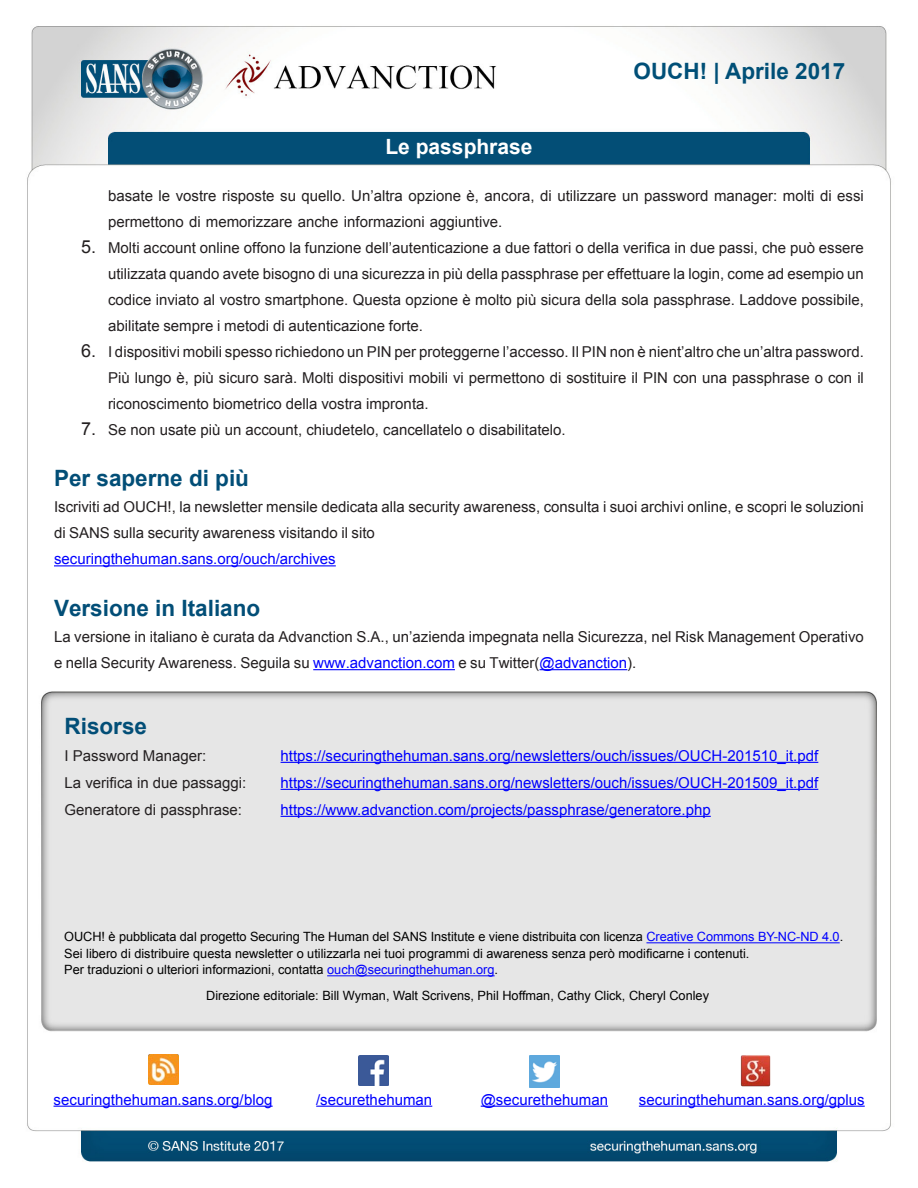
<style>
.page{position:relative;width:918px;height:1188px;background:#fff}
.page>*{position:absolute;margin:0;border:0;box-sizing:border-box;transform-origin:0 0}
.MainText{font:700 22.5px "Arial";color:#024e77}
.t1{font:700 22.5px "Arial";color:#004f77}
.t2{font:700 21px "Arial";color:#fff}
.t3{font:18px "Arial";color:#231f20}
.MainText-2{font:15px/26px "Arial";color:#231f20}
.MainText-3{font:15px "Arial";color:#00f}
.t4{font:12.75px "Arial";color:#000}
.s1{color:#00f}
</style>
<div class="page">
<img style="left:27px;top:26px;width:864px;height:1136px">
<hr style="left:54px;top:565px;width:282px;height:1px;background:#00f">
<hr style="left:313px;top:669px;width:142px;height:1px;background:#00f">
<hr style="left:540px;top:669px;width:87px;height:1px;background:#00f">
<hr style="left:646px;top:942px;width:194px;height:1px;background:#00f">
<hr style="left:327px;top:975px;width:168px;height:1px;background:#00f">
<hr style="left:281px;top:762px;width:537px;height:1px;background:#00f">
<hr style="left:281px;top:789px;width:537px;height:1px;background:#00f">
<hr style="left:281px;top:816px;width:430px;height:1px;background:#00f">
<img style="left:148px;top:1054px;width:30px;height:30px">
<hr style="left:54px;top:1106px;width:219px;height:1px;background:#00f">
<img style="left:359px;top:1055px;width:30px;height:30px">
<hr style="left:316px;top:1106px;width:116px;height:1px;background:#00f">
<img style="left:530px;top:1055px;width:30px;height:32px">
<hr style="left:481px;top:1106px;width:127px;height:1px;background:#00f">
<img style="left:741px;top:1054px;width:30px;height:32px">
<hr style="left:639px;top:1106px;width:226px;height:1px;background:#00f">
<h1 class="t1" style="left:634px;top:56px;width:213px">OUCH! | Aprile 2017</h1>
<p class="t3" style="left:81px;top:235px;width:17px">5.</p>
<p class="t3" style="left:81px;top:339px;width:17px">6.</p>
<h2 class="t2" style="left:385px;top:133px;width:149px">Le passphrase</h2>
<p class="MainText-2" style="left:108px;top:183px;width:757px">basate le vostre risposte su quello. Un’altra opzione ,è ancora, di utilizzare un password manager: molti di essi permettono di memorizzare anche informazioni aggiuntive.</p>
<p class="MainText-2" style="left:108px;top:235px;width:757px">Molti account online offono la funzione dell’autenticazione a due fattori o della verifica in due passi, che può essere</p>
<p class="MainText-2" style="left:108px;top:261px;width:757px;text-align:justify">utilizzata quando avete bisogno di una sicurezza in più della passphrase per effettuare la login, come ad esempio un codice inviato al vostro smartphone. Questa opzione è molto più sicura della sola passphrase. Laddove possibile, abilitate sempre i metodi di autenticazione forte.</p>
<p class="MainText-2" style="left:108px;top:339px;width:757px">I dispositivi mobili spesso richiedono un PIN per proteggerne ’l accesso Il. PIN non è nient’altro che un’altra password.</p>
<p class="MainText-2" style="left:108px;top:365px;width:757px">Più lungo ,è più sicuro sarà. Molti dispositivi mobili vi permettono di sostituire il PIN con una passphrase o con il riconoscimento biometrico della vostra impronta.</p>
<p class="MainText-2" style="left:108px;top:416px;width:459px">Se non usate più un account, chiudetelo, cancellatelo o disabilitatelo.</p>
<p class="t3" style="left:81px;top:416px;width:17px">7.</p>
<p class="MainText" style="left:54px;top:464px;width:197px">Per saperne di più</p>
<p class="MainText-2" style="left:54px;top:494px;width:811px">Iscriviti ad OUCH l a,! newsletter mensile dedicata alla security awareness, consulta i suoi archivi online e, scopri le soluzioni di SANS sulla security awareness visitando il sito</p>
<p class="MainText-3" style="left:54px;top:549px;width:283px">securingthehuman.sans.org/ouch/archives</p>
<p class="MainText" style="left:54px;top:593px;width:208px">Versione in Italiano</p>
<p class="MainText-2" style="left:54px;top:624px;width:811px">La versione in italiano è curata da Advanction S A. ., un’azienda impegnata nella Sicurezza, nel Risk Management Operativo e nella Security Awareness. Seguila su <span class="s1">www.advanction.com</span> e su Twitter(<span class="s1">@advanction</span> .(</p>
<p class="MainText" style="left:65px;top:711px;width:84px">Risorse</p>
<p class="MainText-2" style="left:65px;top:743px;width:143px">I Password Manager:</p>
<p class="MainText-3" style="left:281px;top:746px;width:539px">https://securingthehuman.sans.org/newsletters/ouch/issues/OUCH-201510_ .i t pdf</p>
<p class="MainText-2" style="left:65px;top:770px;width:183px">La verifica in due passaggi:</p>
<p class="MainText-3" style="left:281px;top:773px;width:539px">https://securingthehuman.sans.org/newsletters/ouch/issues/OUCH-201509_ .i t pdf</p>
<p class="MainText-2" style="left:65px;top:797px;width:179px">Generatore di passphrase:</p>
<p class="MainText-3" style="left:281px;top:800px;width:432px">https://www.advanction.com/projects/passphrase/generatore.php</p>
<p class="t4" style="left:64px;top:929px;width:780px">OUCH è! pubblicata dal progetto Securing The Human del SANS Institute e viene distribuita con licenza <span class="s1">Creative Commons BY-NC-ND 4.0</span>.</p>
<p class="t4" style="left:64px;top:945px;width:687px">Sei libero di distribuire questa newsletter o utilizzarla nei tuoi programmi di awareness senza però modificarne i contenuti.</p>
<p class="t4" style="left:64px;top:962px;width:435px">Per traduzioni o ulteriori informazioni, contatta <span class="s1">ouch@securingthehuman.org</span>.</p>
<p class="t4" style="left:206px;top:987px;width:504px">Direzione editoriale: Bill Wyman, Walt Scrivens, Phil Hoffman, Cathy Click, Cheryl Conley</p>
<p class="MainText-3" style="left:54px;top:1090px;width:221px">securingthehuman.sans.org/blog</p>
<p class="MainText-3" style="left:316px;top:1090px;width:118px">/securethehuman</p>
<p class="MainText-3" style="left:481px;top:1090px;width:129px">@securethehuman</p>
<p class="MainText-3" style="left:639px;top:1090px;width:227px">securingthehuman.sans.org/gplus</p>
</div>
